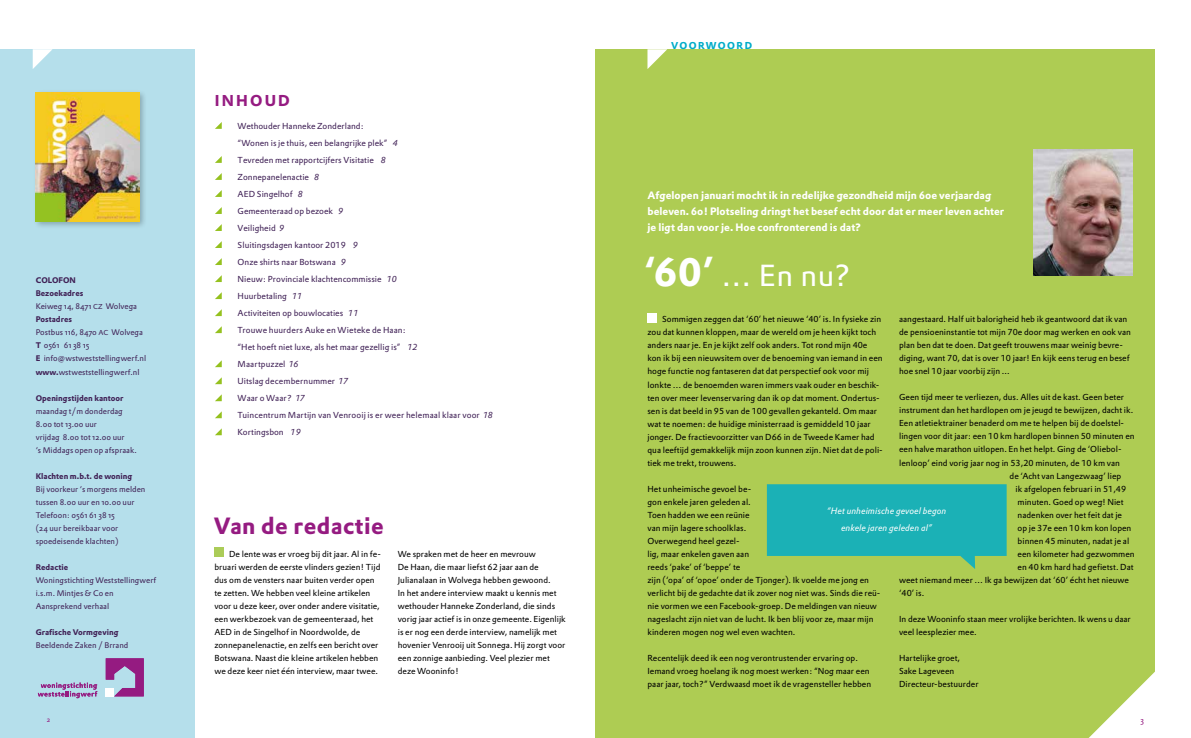
<style>
.page{position:relative;width:1191px;height:738px;background:#fff}
.page>*{position:absolute;margin:0;border:0;box-sizing:border-box;transform-origin:0 0}
.t1{font:29.9px "DTL Prokyon TOT";color:#fff}
.t2{font:700 23px "DTL Prokyon TOT";letter-spacing:.02em;color:#951b81}
.t3{font:700 15.4px "DTL Prokyon TOT";letter-spacing:.145em;color:#951b81}
.t4{font:700 10.5px/16px "DTL Prokyon TOT";color:#fff}
.t5{font:700 9.8px "DTL Prokyon TOT";letter-spacing:.145em;color:#00acc9}
.t6{font:italic 9px/17px "DTL Prokyon TOT";color:#fff;text-align:center}
.t7{font:8.5px/13px "DTL Prokyon TOT";color:#000}
.t8{font:8.5px/17px "DTL Prokyon TOT";color:#402156}
.t9{font:8px/13px "DTL Prokyon TOT";color:#402156}
.t10{font:700 8px "DTL Prokyon TOT";color:#402156}
.t11{font:8px "DTL Prokyon TOT";color:#951b81}
.t12{font:7px "DTL Prokyon TOT";color:#951b81}
.s1{font-weight:700}
.s2{font-size:7px}
.s3{font-style:italic}
.s4{font-weight:700;font-size:39px}
</style>
<div class="page">
<div style="left:595px;top:49px;width:560px;height:688px;background:#aecc53"></div>
<img style="left:1033px;top:149px;width:99px;height:126px">
<svg style="left:647px;top:49px;width:20px;height:20px"></svg>
<div style="left:647px;top:312px;width:10px;height:10px;background:#fff"></div>
<div style="left:0;top:49px;width:195px;height:688px;background:#b5dfeb"></div>
<svg style="left:33px;top:49px;width:20px;height:20px"></svg>
<div style="left:214px;top:546px;width:10px;height:10px;background:#abcc58"></div>
<svg style="left:215px;top:122px;width:7px;height:7px"></svg>
<svg style="left:215px;top:156px;width:7px;height:7px"></svg>
<svg style="left:215px;top:173px;width:7px;height:7px"></svg>
<svg style="left:215px;top:190px;width:7px;height:7px"></svg>
<svg style="left:215px;top:207px;width:7px;height:7px"></svg>
<svg style="left:215px;top:224px;width:7px;height:7px"></svg>
<svg style="left:215px;top:241px;width:7px;height:7px"></svg>
<svg style="left:215px;top:258px;width:7px;height:7px"></svg>
<svg style="left:215px;top:275px;width:7px;height:7px"></svg>
<svg style="left:215px;top:292px;width:7px;height:7px"></svg>
<svg style="left:215px;top:309px;width:7px;height:7px"></svg>
<svg style="left:215px;top:326px;width:7px;height:7px"></svg>
<svg style="left:215px;top:360px;width:7px;height:7px"></svg>
<svg style="left:215px;top:377px;width:7px;height:7px"></svg>
<svg style="left:215px;top:394px;width:7px;height:7px"></svg>
<svg style="left:215px;top:411px;width:7px;height:7px"></svg>
<svg style="left:215px;top:428px;width:7px;height:7px"></svg>
<div style="left:33px;top:89px;width:115px;height:141px;background:#000;opacity:.25"></div>
<img style="left:36px;top:92px;width:103px;height:129px">
<svg style="left:38px;top:682px;width:59px;height:15px"></svg>
<svg style="left:106px;top:658px;width:38px;height:37px"></svg>
<div style="left:106px;top:687px;width:8px;height:8px;background:#fff"></div>
<svg style="left:1090px;top:671px;width:65px;height:66px"></svg>
<svg style="left:767px;top:484px;width:239px;height:84px;background:#2fb4a7"></svg>
<p class="t9" style="left:36px;top:274px;width:112px"><span class="s1">COLOFON<br>Bezoekadres<br></span>Keiweg 14, 8471 <span class="s2">CZ</span> Wolvega<br><span class="s1">Postadres<br></span>Postbus 116, 8470 <span class="s2">AC</span> Wolvega<br><span class="s1">T</span> 0561 61 38 15<br><span class="s1">E</span> info@wstweststellingwerf.nl <span class="s1">www.</span>wstweststellingwerf.nl</p>
<p class="t10" style="left:36px;top:392px;width:89px">Openingstijden kantoor</p>
<p class="t9" style="left:36px;top:404px;width:103px">maandag t/m donderdag<br>8.00 tot 13.00 uur<br>vrijdag 8.00 tot 12.00 uur<br>‘s Middags open op afspraak.</p>
<p class="t10" style="left:36px;top:470px;width:98px">Klachten m.b.t. de woning</p>
<p class="t9" style="left:36px;top:482px;width:111px">Bij voorkeur ‘s morgens melden tussen 8.00 uur en 10.00 uur<br>Telefoon: 0561 61 38 15<br>(24 uur bereikbaar voor spoedeisende klachten)</p>
<p class="t10" style="left:36px;top:561px;width:34px">Redactie</p>
<p class="t9" style="left:36px;top:573px;width:122px">Woningstichting Weststellingwerf i.s.m. Mintjes &amp; Co en<br>Aansprekend verhaal</p>
<p class="t10" style="left:36px;top:626px;width:84px">Grafische Vormgeving</p>
<p class="t9" style="left:36px;top:638px;width:94px">Beeldende Zaken / Brrand</p>
<h3 class="t3" style="left:215px;top:90px;width:77px">INHOUD</h3>
<p class="t8" style="left:238px;top:117px;width:257px">Wethouder Hanneke Zonderland:<br>“Wonen is je thuis, een belangrijke plek” <span class="s3">4<br></span>Tevreden met rapportcijfers Visitatie <span class="s3">8<br></span>Zonnepanelenactie <span class="s3">8<br></span>AED Singelhof <span class="s3">8<br></span>Gemeenteraad op bezoek <span class="s3">9<br></span>Veiligheid <span class="s3">9<br></span>Sluitingsdagen kantoor 2019 <span class="s3">9<br></span>Onze shirts naar Botswana <span class="s3">9<br></span>Nieuw: Provinciale klachtencommissie <span class="s3">10<br></span>Huurbetaling <span class="s3">11<br></span>Activiteiten op bouwlocaties <span class="s3">11<br></span>Trouwe huurders Auke en Wieteke de Haan:<br>“Het hoeft niet luxe, als het maar gezellig is” <span class="s3">12<br></span>Maartpuzzel <span class="s3">16<br></span>Uitslag decembernummer <span class="s3">17<br></span>Waar o Waar? <span class="s3">17<br></span>Tuincentrum Martijn van Venrooij is er weer helemaal klaar voor <span class="s3">18<br></span>Kortingsbon <span class="s3">19</span></p>
<h2 class="t2" style="left:214px;top:510px;width:172px">Van de redactie</h2>
<p class="t7" style="left:214px;top:546px;width:168px;text-indent:15px">De lente was er vroeg bij dit jaar. Al in fe&shy;bruari werden de eerste vlinders gezien! Tijd dus om de vensters naar buiten verder open te zetten. We hebben veel kleine artikelen voor u deze keer, over onder andere visitatie, een werkbezoek van de gemeenteraad, het AED in de Singelhof in Noordwolde, de zonnepanelenactie, en zelfs een bericht over Botswana. Naast die kleine artikelen hebben we deze keer niet één interview, maar twee.</p>
<p class="t7" style="left:398px;top:546px;width:169px">We spraken met de heer en mevrouw<br>De Haan, die maar liefst 62 jaar aan de Julianalaan in Wolvega hebben gewoond.<br>In het andere interview maakt u kennis met wethouder Hanneke Zonderland, die sinds vorig jaar actief is in onze gemeente. Eigenlijk is er nog een derde interview, namelijk met hovenier Venrooij uit Sonnega. Hij zorgt voor een zonnige aanbieding. Veel plezier met deze Wooninfo!</p>
<p class="t5" style="left:671px;top:39px;width:83px">VOORWOORD</p>
<p class="t4" style="left:647px;top:187px;width:358px">Afgelopen januari mocht ik in redelijke gezondheid mijn 60e verjaardag beleven. 60! Plotseling dringt het besef echt door dat er meer leven achter je ligt dan voor je. Hoe confronterend is dat?</p>
<h1 class="t1" style="left:644px;top:256px;width:208px"><span class="s4">‘60’</span> … En nu?</h1>
<p class="t7" style="left:899px;top:312px;width:233px">aangestaard. Half uit balorigheid heb ik geantwoord dat ik van de pensioeninstantie tot mijn 70e door mag werken en ook van plan ben dat te doen. Dat geeft trouwens maar weinig bevre&shy;diging, want 70, dat is over 10 jaar! En kijk eens terug en besef hoe snel 10 jaar voorbij zijn ...</p>
<p class="t7" style="left:899px;top:390px;width:226px">Geen tijd meer te verliezen, dus. Alles uit de kast. Geen beter</p>
<p class="t7" style="left:899px;top:403px;width:236px">instrument dan het hardlopen om je jeugd te bewijzen, dacht ik.</p>
<p class="t7" style="left:899px;top:416px;width:226px">Een atletiektrainer benaderd om me te helpen bij de doelstel-</p>
<p class="t7" style="left:899px;top:429px;width:237px">lingen voor dit jaar: een 10 km hardlopen binnen 50 minuten en</p>
<p class="t7" style="left:899px;top:442px;width:224px">een halve marathon uitlopen. En het helpt. Ging de ‘Oliebol-</p>
<p class="t7" style="left:899px;top:455px;width:222px">lenloop’ eind vorig jaar nog in 53,20 minuten, de 10 km van</p>
<p class="t7" style="left:1009px;top:468px;width:113px">de ‘Acht van Langezwaag’ liep</p>
<p class="t7" style="left:1015px;top:481px;width:112px">ik afgelopen februari in 51,49</p>
<p class="t7" style="left:1017px;top:494px;width:108px">minuten. Goed op weg! Niet</p>
<p class="t7" style="left:1017px;top:507px;width:106px">nadenken over het feit dat je</p>
<p class="t7" style="left:1017px;top:520px;width:115px">op je 37e een 10 km kon lopen</p>
<p class="t7" style="left:1017px;top:533px;width:113px">binnen 45 minuten, nadat je al</p>
<p class="t7" style="left:1017px;top:546px;width:119px">een kilometer had gezwommen</p>
<p class="t7" style="left:1017px;top:559px;width:117px">en 40 km hard had gefietst. Dat</p>
<p class="t7" style="left:899px;top:572px;width:231px">weet niemand meer … Ik ga bewijzen dat ‘60’ écht het nieuwe</p>
<p class="t7" style="left:899px;top:585px;width:27px">‘40’ is.</p>
<p class="t7" style="left:899px;top:611px;width:233px">In deze Wooninfo staan meer vrolijke berichten. Ik wens u daar veel leesplezier mee.</p>
<p class="t7" style="left:899px;top:650px;width:81px">Hartelijke groet,<br>Sake Lageveen<br>Directeur-bestuurder</p>
<p class="t7" style="left:647px;top:312px;width:237px;text-indent:15px">Sommigen zeggen dat ‘60’ het nieuwe ‘40’ is. In fysieke zin zou dat kunnen kloppen, maar de wereld om je heen kijkt toch anders naar je. En je kijkt zelf ook anders. Tot rond mijn 40e kon ik bij een nieuwsitem over de benoeming van iemand in een hoge functie nog fantaseren dat dat perspectief ook voor mij lonkte … de benoemden waren immers vaak ouder en beschik&shy;ten over meer levenservaring dan ik op dat moment. Ondertus&shy;sen is dat beeld in 95 van de 100 gevallen gekanteld. Om maar wat te noemen: de huidige ministerraad is gemiddeld 10 jaar jonger. De fractievoorzitter van D66 in de Tweede Kamer had qua leeftijd gemakkelijk mijn zoon kunnen zijn. Niet dat de poli&shy;tiek me trekt, trouwens.</p>
<p class="t7" style="left:647px;top:481px;width:234px">Het unheimische gevoel be-<br>gon enkele jaren geleden al.<br>Toen hadden we een reünie<br>van mijn lagere schoolklas.<br>Overwegend heel gezel-<br>lig, maar enkelen gaven aan<br>reeds ‘pake’ of ‘beppe’ te<br>zijn (‘opa’ of ‘opoe’ onder de Tjonger). Ik voelde me jong en verlicht bij de gedachte dat ik zover nog niet was. Sinds die reü&shy;nie vormen we een Facebook-groep. De meldingen van nieuw nageslacht zijn niet van de lucht. Ik ben blij voor ze, maar mijn kinderen mogen nog wel even wachten.</p>
<p class="t7" style="left:647px;top:650px;width:225px">Recentelijk deed ik een nog verontrustender ervaring op.<br>Iemand vroeg hoelang ik nog moest werken: “Nog maar een paar jaar, toch?” Verdwaasd moet ik de vragensteller hebben</p>
<p class="t6" style="left:827px;top:501px;width:121px">“Het unheimische gevoel begon enkele jaren geleden al”</p>
<p class="t12" style="left:47px;top:714px;width:5px">2</p>
<p class="t11" style="left:1140px;top:714px;width:5px">3</p>
</div>
